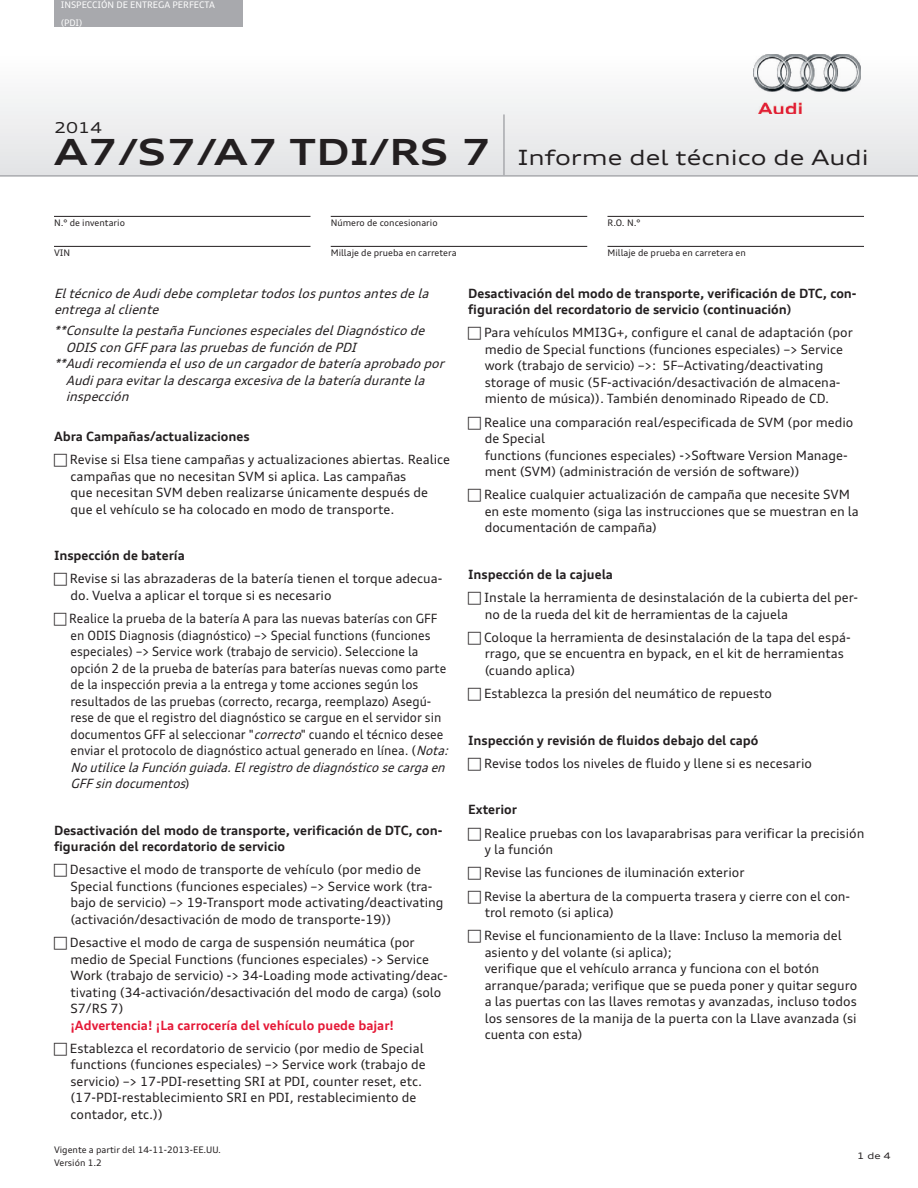
<style>
.page{position:relative;width:918px;height:1188px;background:#fff}
.page>*{position:absolute;margin:0;border:0;box-sizing:border-box;transform-origin:0 0}
.t1{font:700 expanded 36px "Audi Type";color:#231f20}
.t2{font:expanded 21px "Audi Type";color:#231f20}
.t3{font:expanded 15px "Audi Type";color:#231f20}
.t4{font:12.75px/16.5px "Audi Type";color:#231f20}
.t5{font:12.75px/16.5px "Audi Type";color:#231f20;scale:.95 1}
.t6{font:700 12.75px/16.5px "Audi Type";color:#231f20}
.t7{font:italic 12.75px/16.5px "Audi Type";color:#231f20}
.t8{font:700 12.75px "Audi Type";color:#e51836}
.t9{font:9px/13.5px "Audi Type";color:#231f20}
.t10{font:9px/18px "Audi Type";color:#fff}
.t11{font:expanded 9px "Audi Type";color:#231f20}
.s1{font-style:italic}
</style>
<div class="page">
<svg style="left:0;top:68px;width:918px;height:107px"></svg>
<hr style="left:0;top:175px;width:918px;height:2px;background:#a8a9ad">
<div style="left:54px;top:0;width:189px;height:27px;background:#a8a9ad"></div>
<hr style="left:503px;top:114px;width:2px;height:61px;background:#a8a9ad">
<hr style="left:54px;top:216px;width:256px;height:1px;background:#231f20">
<hr style="left:331px;top:216px;width:256px;height:1px;background:#231f20">
<hr style="left:54px;top:246px;width:256px;height:1px;background:#231f20">
<hr style="left:331px;top:246px;width:256px;height:1px;background:#231f20">
<hr style="left:608px;top:216px;width:256px;height:1px;background:#231f20">
<hr style="left:608px;top:246px;width:256px;height:1px;background:#231f20">
<img style="left:754px;top:54px;width:107px;height:60px">
<p class="t10" style="left:61px;top:-4px;width:156px">INSPECCIÓN DE ENTREGA PERFECTA (PDI)</p>
<p class="t3" style="left:54px;top:118px;width:49px">2014</p>
<h1 class="t1" style="left:54px;top:128px;width:439px">A7/S7/A7 TDI/RS 7</h1>
<p class="t9" style="left:54px;top:216px;width:73px">N.° de inventario</p>
<p class="t9" style="left:331px;top:216px;width:108px">Número de concesionario</p>
<p class="t9" style="left:54px;top:246px;width:18px">VIN</p>
<p class="t9" style="left:331px;top:246px;width:127px">Millaje de prueba en carretera</p>
<h2 class="t2" style="left:517px;top:143px;width:353px">Informe del técnico de Audi</h2>
<p class="t9" style="left:608px;top:216px;width:35px">R.O. N.°</p>
<p class="t9" style="left:608px;top:246px;width:140px">Millaje de prueba en carretera en</p>
<p class="t7" style="left:54px;top:285px;width:380px">EltécnicodeAudidebecompletartodoslospuntosantesdela entregaalcliente</p>
<p class="t7" style="left:54px;top:322px;width:376px">**ConsultelapestañaFuncionesespecialesdelDiagnósticode</p>
<p class="t7" style="left:66px;top:339px;width:296px">ODISconGFFparalaspruebasdefuncióndePDI</p>
<p class="t7" style="left:54px;top:355px;width:396px">**Audirecomiendaelusodeuncargadordebateríaaprobadopor</p>
<p class="t7" style="left:66px;top:372px;width:364px">Audiparaevitarladescargaexcesivadelabateríadurantela</p>
<p class="t7" style="left:66px;top:388px;width:68px">inspección</p>
<p class="t6" style="left:54px;top:428px;width:197px">Abra Campañas/actualizaciones</p>
<p class="t4" style="left:70px;top:451px;width:382px">Revise si Elsa tiene campañas y actualizaciones abiertas. Realice campañas que no necesitan SVM si aplica. Las campañas<br>que necesitan SVM deben realizarse únicamente después de que el vehículo se ha colocado en modo de transporte.</p>
<p class="t6" style="left:54px;top:547px;width:132px">Inspección de batería</p>
<p class="t4" style="left:70px;top:570px;width:374px">Revise si las abrazaderas de la batería tienen el torque adecua&shy;do. Vuelva a aplicar el torque si es necesario</p>
<p class="t5" style="left:69px;top:610px;width:404px">Realice la prueba de la batería A para las nuevas baterías con GFF en ODIS Diagnosis (diagnóstico) –&gt; Special functions (funciones especiales) –&gt; Service work (trabajo de servicio). Seleccione la opción 2 de la prueba de baterías para baterías nuevas como parte de la inspección previa a la entrega y tome acciones según los resultados de las pruebas (correcto, recarga, reemplazo) Asegú&shy;rese de que el registro del diagnóstico se cargue en el servidor sin documentos GFF al seleccionar "<span class="s1">correcto</span>" cuando el técnico desee enviar el protocolo de diagnóstico actual generado en línea. (<span class="s1">Nota:<br>NoutilicelaFunciónguiada.Elregistrodediagnósticosecargaen GFFsindocumentos</span>)</p>
<p class="t6" style="left:54px;top:822px;width:390px">Desactivación del modo de transporte, verificación de DTC, con&shy;figuración del recordatorio de servicio</p>
<p class="t4" style="left:70px;top:861px;width:375px">Desactive el modo de transporte de vehículo (por medio de Special functions (funciones especiales) –&gt; Service work (tra&shy;bajo de servicio) –&gt; 19-Transport mode activating/deactivating (activación/desactivación de modo de transporte-19))</p>
<p class="t4" style="left:70px;top:934px;width:379px">Desactive el modo de carga de suspensión neumática (por medio de Special Functions (funciones especiales) -&gt; Service Work (trabajo de servicio) -&gt; 34-Loading mode activating/deac&shy;tivating (34-activación/desactivación del modo de carga) (solo S7/RS 7)</p>
<p class="t8" style="left:70px;top:1017px;width:325px">¡Advertencia! ¡La carrocería del vehículo puede bajar!</p>
<p class="t4" style="left:70px;top:1040px;width:357px">Establezca el recordatorio de servicio (por medio de Special functions (funciones especiales) –&gt; Service work (trabajo de servicio) –&gt; 17-PDI-resetting SRI at PDI, counter reset, etc. (17-PDI-restablecimiento SRI en PDI, restablecimiento de contador, etc.))</p>
<p class="t9" style="left:54px;top:1143px;width:169px">Vigente a partir del 14-11-2013-EE.UU.<br>Versión 1.2</p>
<p class="t6" style="left:468px;top:285px;width:390px">Desactivación del modo de transporte, verificación de DTC, con&shy;figuración del recordatorio de servicio (continuación)</p>
<p class="t4" style="left:484px;top:324px;width:370px">Para vehículos MMI3G+, configure el canal de adaptación (por medio de Special functions (funciones especiales) –&gt; Service work (trabajo de servicio) –&gt;: 5F–Activating/deactivating storage of music (5F-activación/desactivación de almacena&shy;miento de música)). También denominado Ripeado de CD.</p>
<p class="t4" style="left:484px;top:414px;width:371px">Realice una comparación real/especificada de SVM (por medio de Special<br>functions (funciones especiales) -&gt;Software Version Manage&shy;ment (SVM) (administración de versión de software))</p>
<p class="t4" style="left:484px;top:486px;width:376px">Realice cualquier actualización de campaña que necesite SVM en este momento (siga las instrucciones que se muestran en la documentación de campaña)</p>
<p class="t6" style="left:468px;top:566px;width:146px">Inspección de la cajuela</p>
<p class="t4" style="left:484px;top:589px;width:376px">Instale la herramienta de desinstalación de la cubierta del per&shy;no de la rueda del kit de herramientas de la cajuela</p>
<p class="t4" style="left:484px;top:629px;width:368px">Coloque la herramienta de desinstalación de la tapa del espá&shy;rrago, que se encuentra en bypack, en el kit de herramientas (cuando aplica)</p>
<p class="t4" style="left:484px;top:685px;width:290px">Establezca la presión del neumático de repuesto</p>
<p class="t6" style="left:468px;top:732px;width:292px">Inspección y revisión de fluidos debajo del capó</p>
<p class="t4" style="left:484px;top:755px;width:329px">Revise todos los niveles de fluido y llene si es necesario</p>
<p class="t6" style="left:468px;top:801px;width:50px">Exterior</p>
<p class="t4" style="left:484px;top:825px;width:382px">Realice pruebas con los lavaparabrisas para verificar la precisión y la función</p>
<p class="t4" style="left:484px;top:861px;width:368px;line-height:23.2px">Revise las funciones de iluminación exterior<br>Revise la abertura de la compuerta trasera y cierre con el con-</p>
<p class="t4" style="left:484px;top:901px;width:359px;line-height:23.2px">trol remoto (si aplica)<br>Revise el funcionamiento de la llave: Incluso la memoria del</p>
<p class="t4" style="left:485px;top:944px;width:374px">asiento y del volante (si aplica);<br>verifique que el vehículo arranca y funciona con el botón arranque/parada; verifique que se pueda poner y quitar seguro a las puertas con las llaves remotas y avanzadas, incluso todos los sensores de la manija de la puerta con la Llave avanzada (si cuenta con esta)</p>
<p class="t11" style="left:857px;top:1149px;width:35px">1 de 4</p>
</div>
